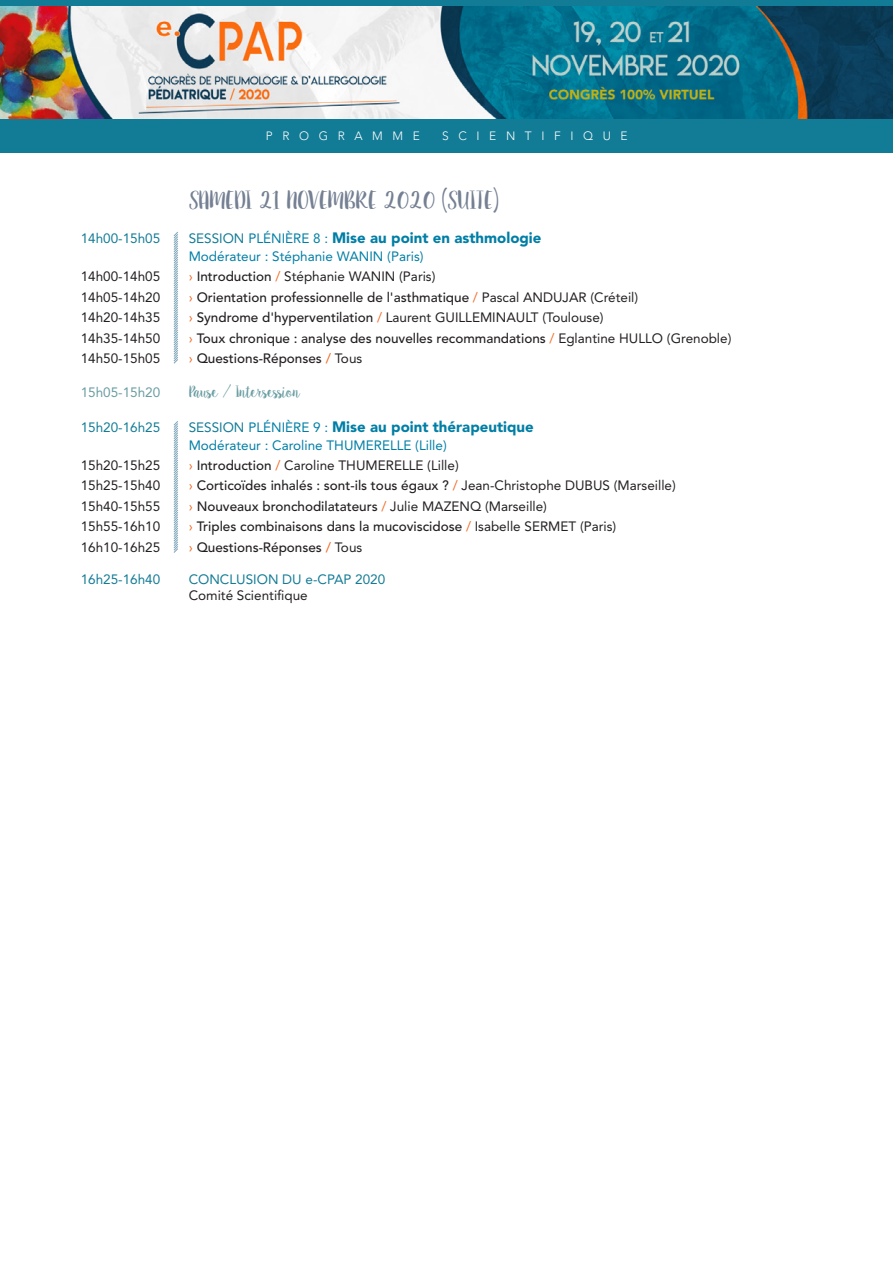
<style>
.page{position:relative;width:893px;height:1263px;background:#fff}
.page>*{position:absolute;margin:0;border:0;box-sizing:border-box;transform-origin:0 0}
.t1{font:24px "Sweet Pea";color:#758093}
.t2{font:900 15px "Avenir LT Std";color:#007ea5}
.t3{font:15px "Sweet Pea";letter-spacing:-.08em;color:#6a9da2}
.t4{font:500 13.5px "Avenir LT Std";color:#231f20}
.t5{font:13.5px "Avenir LT Std";color:#231f20}
.t6{font:13.5px "Avenir LT Std";color:#007ea5}
.t7{font:13.5px "Avenir LT Std";color:#127b95}
.t8{font:13.5px "Avenir LT Std";color:#6a9da2}
.t9{font:300 12px "Avenir LT Std";letter-spacing:.8em;color:#fff}
.s1{font-weight:400;font-size:13.5px;color:#127b95}
.s2{font-weight:400;font-size:13.5px}
.s3{color:#f36a24}
.s4{font-weight:500}
.s5{font-weight:400;color:#f36a24}
.s6{font-weight:400}
</style>
<div class="page">
<div style="left:0;top:0;width:893px;height:152px;background:#127b95"></div>
<img style="left:0;top:7px;width:893px;height:111px">
<svg style="left:173px;top:231px;width:5px;height:133px"></svg>
<svg style="left:173px;top:421px;width:5px;height:132px"></svg>
<p class="t9" style="left:266px;top:129px;width:155px">PROGRAMME</p>
<p class="t9" style="left:442px;top:129px;width:187px">SCIENTIFIQUE</p>
<p class="t1" style="left:189px;top:186px;width:312px">SAMEDI 21 NOVEMBRE 2020 (SUITE)</p>
<p class="t7" style="left:81px;top:230px;width:81px">14h00-15h05</p>
<p class="t2" style="left:189px;top:229px;width:354px"><span class="s1">SESSION</span> <span class="s2">PLÉNIÈRE 8 :</span> Mise au point en asthmologie</p>
<p class="t6" style="left:189px;top:248px;width:236px">Modérateur : Stéphanie WANIN (Paris)</p>
<p class="t5" style="left:81px;top:269px;width:81px">14h00-14h05</p>
<p class="t5" style="left:189px;top:269px;width:248px"><span class="s3">›</span> <span class="s4">Introduction</span> <span class="s3">/</span> Stéphanie WANIN (Paris)</p>
<p class="t5" style="left:81px;top:289px;width:81px">14h05-14h20</p>
<p class="t4" style="left:189px;top:289px;width:451px"><span class="s5">›</span> Orientation professionnelle de l'asthmatique <span class="s5">/</span> <span class="s6">Pascal ANDUJAR (Créteil)</span></p>
<p class="t5" style="left:81px;top:310px;width:81px">14h20-14h35</p>
<p class="t5" style="left:189px;top:310px;width:416px"><span class="s3">›</span> <span class="s4">Syndrome d'hyperventilation</span> <span class="s3">/</span> Laurent GUILLEMINAULT (Toulouse)</p>
<p class="t5" style="left:81px;top:330px;width:81px">14h35-14h50</p>
<p class="t4" style="left:189px;top:330px;width:544px"><span class="s5">›</span> Toux chronique : analyse des nouvelles recommandations <span class="s5">/</span> <span class="s6">Eglantine HULLO (Grenoble)</span></p>
<p class="t5" style="left:81px;top:351px;width:81px">14h50-15h05</p>
<p class="t4" style="left:189px;top:351px;width:175px"><span class="s5">›</span> Questions-Réponses <span class="s3">/</span> <span class="s6">Tous</span></p>
<p class="t8" style="left:81px;top:385px;width:81px">15h05-15h20</p>
<p class="t3" style="left:189px;top:383px;width:113px">Pause / Intersession</p>
<p class="t7" style="left:81px;top:419px;width:81px">15h20-16h25</p>
<p class="t2" style="left:189px;top:417px;width:346px"><span class="s1">SESSION</span> <span class="s2">PLÉNIÈRE 9 :</span> Mise au point thérapeutique</p>
<p class="t6" style="left:189px;top:437px;width:260px">Modérateur : Caroline THUMERELLE (Lille)</p>
<p class="t5" style="left:81px;top:457px;width:81px">15h20-15h25</p>
<p class="t5" style="left:189px;top:457px;width:272px"><span class="s3">›</span> <span class="s4">Introduction</span> <span class="s3">/</span> Caroline THUMERELLE (Lille)</p>
<p class="t5" style="left:81px;top:478px;width:81px">15h25-15h40</p>
<p class="t4" style="left:189px;top:478px;width:489px"><span class="s5">›</span> Corticoïdes inhalés : sont-ils tous égaux ? <span class="s5">/</span> <span class="s6">Jean-Christophe DUBUS (Marseille)</span></p>
<p class="t5" style="left:81px;top:498px;width:81px">15h40-15h55</p>
<p class="t4" style="left:189px;top:498px;width:360px"><span class="s5">›</span> Nouveaux bronchodilatateurs <span class="s5">/</span> <span class="s6">Julie MAZENQ (Marseille)</span></p>
<p class="t5" style="left:81px;top:519px;width:81px">15h55-16h10</p>
<p class="t4" style="left:189px;top:519px;width:429px"><span class="s5">›</span> Triples combinaisons dans la mucoviscidose <span class="s5">/</span> <span class="s6">Isabelle SERMET (Paris)</span></p>
<p class="t5" style="left:81px;top:539px;width:81px">16h10-16h25</p>
<p class="t4" style="left:189px;top:539px;width:175px"><span class="s5">›</span> Questions-Réponses <span class="s3">/</span> <span class="s6">Tous</span></p>
<p class="t7" style="left:81px;top:572px;width:81px">16h25-16h40</p>
<p class="t7" style="left:189px;top:572px;width:198px">CONCLUSION DU e-CPAP 2020</p>
<p class="t5" style="left:189px;top:588px;width:121px">Comité Scientifique</p>
</div>
